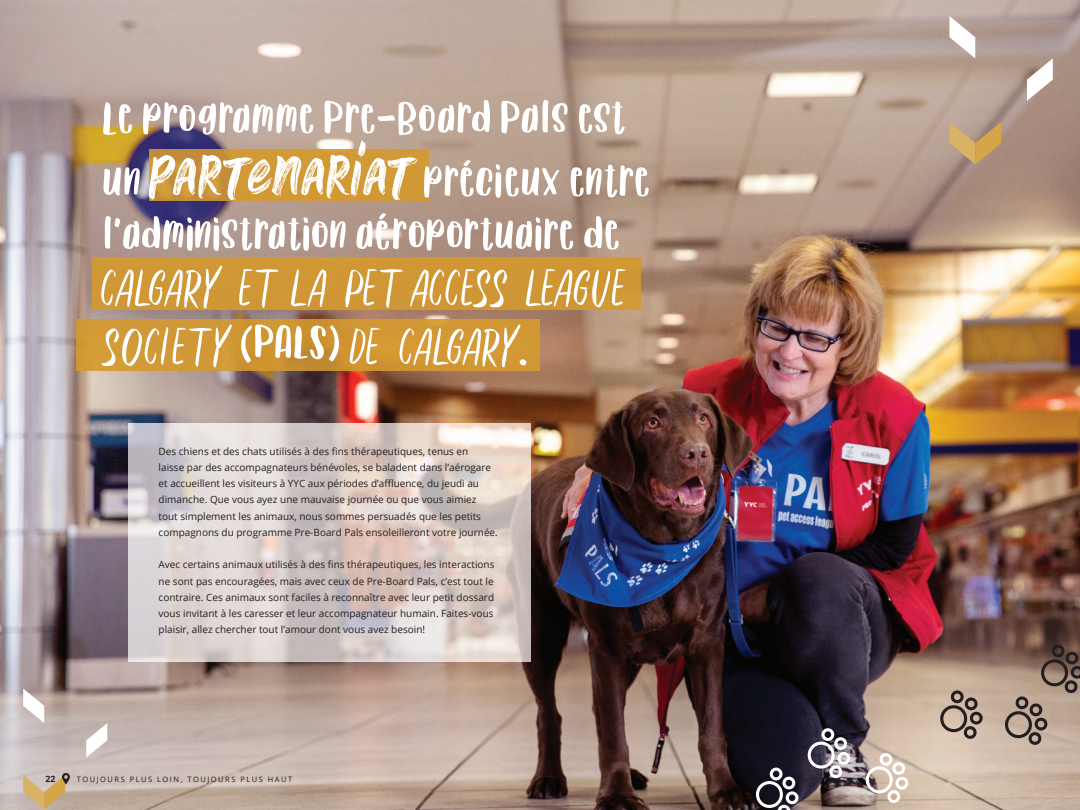
<style>
.page{position:relative;width:1080px;height:810px;background:#fff}
.page>*{position:absolute;margin:0;border:0;box-sizing:border-box;transform-origin:0 0}
.t1{font:65.12px/63.1px "Catch Feels";color:#fff}
.t2{font:53.75px/58.8px "LS Hymned Sans";color:#fff}
.t3{font:10px/16.2px "Open Sans";color:#231f20}
.t4{font:700 8.75px "Open Sans";color:#231f20}
.t5{font:7.5px "Open Sans";letter-spacing:.2em;color:#231f20}
.s1{font-family:"Soak Up The Sun Script";font-weight:700;font-size:119.88px}
.s2{font-family:"Catch Feels";font-size:65.12px}
</style>
<div class="page">
<img style="left:0;top:0;width:1080px;height:810px">
<img style="left:129px;top:423px;width:402px;height:238px">
<svg style="left:86px;top:723px;width:21px;height:35px"></svg>
<svg style="left:23px;top:689px;width:21px;height:34px"></svg>
<svg style="left:940px;top:642px;width:140px;height:106px;background:#a0897b"></svg>
<svg style="left:754px;top:727px;width:156px;height:83px;background:#796f72"></svg>
<svg style="left:1027px;top:58px;width:26px;height:43px"></svg>
<svg style="left:949px;top:16px;width:26px;height:42px"></svg>
<svg style="left:949px;top:122px;width:52px;height:42px;background:#c19f6f"></svg>
<img style="left:149px;top:149px;width:279px;height:52px">
<div style="left:92px;top:258px;width:549px;height:51px;background:#cf9734"></div>
<img style="left:76px;top:319px;width:464px;height:52px">
<svg style="left:23px;top:773px;width:47px;height:36px;background:#c8af89"></svg>
<h1 class="t1" style="left:102px;top:88px;width:550px">Le programme Pre-Board Pals est un <span class="s1">partenariat</span> précieux entre</h1>
<h1 class="t1" style="left:102px;top:204px;width:520px">l’administration aéroportuaire de</h1>
<h2 class="t2" style="left:102px;top:255px;width:528px">CALGARY ET LA PET ACCESS LEAGUE<br>SOCIETY <span class="s2">(PALS)</span> DE CALGARY.</h2>
<p class="t3" style="left:159px;top:443px;width:341px">Des chiens et des chats utilisés à des fins thérapeutiques, tenus en<br>laisse par des accompagnateurs bénévoles, se baladent dans l’aérogare et accueillent les visiteurs à YYC aux périodes d’affluence, du jeudi au dimanche. Que vous ayez une mauvaise journée ou que vous aimiez tout simplement les animaux, nous sommes persuadés que les petits compagnons du programme Pre-Board Pals ensoleilleront votre journée.</p>
<p class="t3" style="left:159px;top:556px;width:337px;text-align:justify">Avec certains animaux utilisés à des fins thérapeutiques, les interactions ne sont pas encouragées, mais avec ceux de Pre-Board Pals, c’est tout le contraire. Ces animaux sont faciles à reconnaître avec leur petit dossard vous invitant à les caresser et leur accompagnateur humain. Faites-vous plaisir, allez chercher tout l’amour dont vous avez besoin!</p>
<p class="t4" style="left:46px;top:773px;width:11px">22</p>
<p class="t5" style="left:77px;top:775px;width:217px">TOUJOURS PLUS LOIN, TOUJOURS PLUS HAUT</p>
</div>
